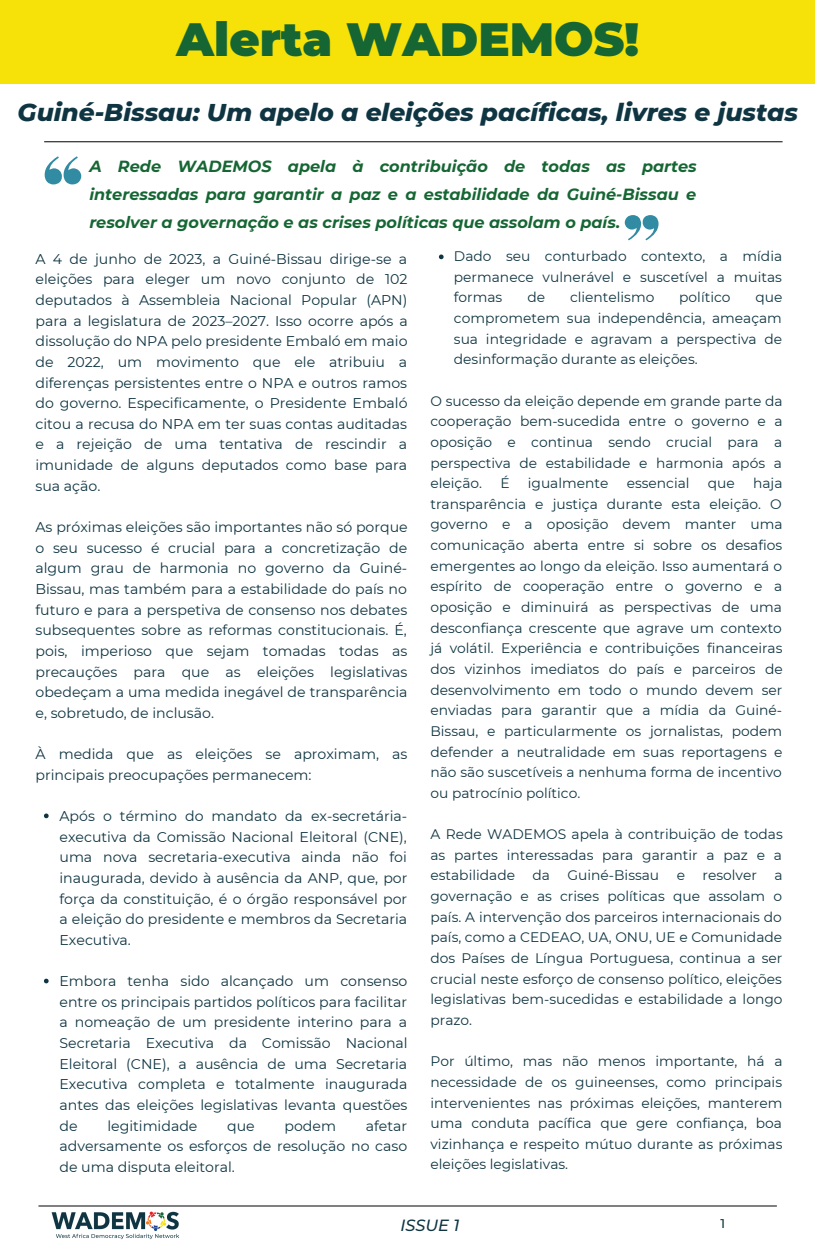
<style>
.page{position:relative;width:815px;height:1241px;background:#fff}
.page>*{position:absolute;margin:0;border:0;box-sizing:border-box;transform-origin:0 0}
.t1{font:900 46.62px "Montserrat";color:#166634}
.t2{font:italic 800 24.75px "Montserrat";color:#0f3542}
.t3{font:italic 700 16.12px/28.1px "Montserrat";color:#166634;text-align:justify}
.t4{font:italic 500 16.12px "Montserrat";color:#0f3542}
.t5{font:14.12px/20.6px "Montserrat";color:#0f3542;text-align:justify}
.t6{font:13.75px/20.6px "Montserrat";color:#0f3542;text-align:justify}
.t7{font:500 12.62px "Montserrat";color:#0f3542}
</style>
<div class="page">
<hr style="left:38px;top:1205px;width:739px;height:1px;background:#000">
<img style="left:51px;top:1211px;width:128px;height:29px">
<div style="left:0;top:0;width:815px;height:83px;background:#f6e109"></div>
<hr style="left:44px;top:141px;width:738px;height:1px;background:#000">
<svg style="left:45px;top:156px;width:36px;height:28px"></svg>
<svg style="left:625px;top:215px;width:33px;height:25px"></svg>
<svg style="left:44px;top:813px;width:5px;height:5px"></svg>
<svg style="left:44px;top:978px;width:5px;height:5px"></svg>
<svg style="left:439px;top:254px;width:4px;height:5px"></svg>
<p class="t1" style="left:177px;top:10px;width:464px">Alerta WADEMOS!</p>
<p class="t2" style="left:18px;top:97px;width:782px">Guiné-Bissau: Um apelo a eleições pacíficas, livres e justas</p>
<p class="t3" style="left:89px;top:152px;width:609px">A Rede WADEMOS apela à contribuição de todas as partes interessadas para garantir a paz e a estabilidade da Guiné-Bissau e resolver a governação e as crises políticas que assolam o país.</p>
<p class="t5" style="left:35px;top:248px;width:374px">A 4 de junho de 2023, a Guiné-Bissau dirige-se a eleições para eleger um novo conjunto de 102 deputados à Assembleia Nacional Popular (APN) para a legislatura de 2023–2027. Isso ocorre após a dissolução do NPA pelo presidente Embaló em maio de 2022, um movimento que ele atribuiu a diferenças persistentes entre o NPA e outros ramos do governo. Especificamente, o Presidente Embaló citou a recusa do NPA em ter suas contas auditadas e a rejeição de uma tentativa de rescindir a imunidade de alguns deputados como base para sua ação.</p>
<p class="t5" style="left:35px;top:516px;width:374px">As próximas eleições são importantes não só porque o seu sucesso é crucial para a concretização de algum grau de harmonia no governo da Guiné-Bissau, mas também para a estabilidade do país no futuro e para a perspetiva de consenso nos debates subsequentes sobre as reformas constitucionais. É, pois, imperioso que sejam tomadas todas as precauções para que as eleições legislativas obedeçam a uma medida inegável de transparência e, sobretudo, de inclusão.</p>
<p class="t5" style="left:35px;top:743px;width:373px">À medida que as eleições se aproximam, as principais preocupações permanecem:</p>
<p class="t5" style="left:59px;top:805px;width:349px">Após o término do mandato da ex-secretária&shy;executiva da Comissão Nacional Eleitoral (CNE), uma nova secretaria-executiva ainda não foi inaugurada, devido à ausência da ANP, que, por força da constituição, é o órgão responsável por a eleição do presidente e membros da Secretaria Executiva.</p>
<p class="t5" style="left:59px;top:970px;width:350px">Embora tenha sido alcançado um consenso entre os principais partidos políticos para facilitar a nomeação de um presidente interino para a Secretaria Executiva da Comissão Nacional Eleitoral (CNE), a ausência de uma Secretaria Executiva completa e totalmente inaugurada antes das eleições legislativas levanta questões de</p>
<p class="t5" style="left:59px;top:1115px;width:349px;text-indent:306px">afetar adversamente os esforços de resolução no caso de uma disputa eleitoral.</p>
<p class="t5" style="left:107px;top:1115px;width:92px">legitimidade</p>
<p class="t5" style="left:227px;top:1115px;width:29px">que</p>
<p class="t5" style="left:284px;top:1115px;width:53px">podem</p>
<p class="t6" style="left:454px;top:246px;width:330px">Dado seu conturbado contexto, a mídia permanece vulnerável e suscetível a muitas formas</p>
<p class="t6" style="left:527px;top:287px;width:19px">de</p>
<p class="t6" style="left:570px;top:287px;width:86px">clientelismo</p>
<p class="t6" style="left:679px;top:287px;width:53px">político</p>
<p class="t6" style="left:454px;top:287px;width:330px;text-indent:301px">que comprometem sua independência, ameaçam sua integridade e agravam a perspectiva de desinformação durante as eleições.</p>
<p class="t6" style="left:430px;top:390px;width:354px">O sucesso da eleição depende em grande parte da cooperação bem-sucedida entre o governo e a oposição e continua sendo crucial para a perspectiva de estabilidade e harmonia após a eleição.</p>
<p class="t6" style="left:500px;top:473px;width:11px">É</p>
<p class="t6" style="left:528px;top:473px;width:82px">igualmente</p>
<p class="t6" style="left:626px;top:473px;width:64px">essencial</p>
<p class="t6" style="left:708px;top:473px;width:28px">que</p>
<p class="t6" style="left:430px;top:473px;width:354px;text-indent:323px">haja transparência e justiça durante esta eleição. O governo e a oposição devem manter uma comunicação aberta entre si sobre os desafios emergentes ao longo da eleição. Isso aumentará o espírito de cooperação entre o governo e a oposição e diminuirá as perspectivas de uma desconfiança crescente que agrave um contexto já volátil. Experiência e contribuições financeiras dos vizinhos imediatos do país e parceiros de desenvolvimento em todo o mundo devem ser enviadas para garantir que a mídia da Guiné-Bissau, e particularmente os jornalistas, podem defender a neutralidade em suas reportagens e não são suscetíveis a nenhuma forma de incentivo ou patrocínio político.</p>
<p class="t6" style="left:430px;top:823px;width:354px">A Rede WADEMOS apela à contribuição de todas as partes interessadas para garantir a paz e a estabilidade</p>
<p class="t6" style="left:532px;top:865px;width:19px">da</p>
<p class="t6" style="left:567px;top:865px;width:93px">Guiné-Bissau</p>
<p class="t6" style="left:677px;top:865px;width:10px">e</p>
<p class="t6" style="left:702px;top:865px;width:56px">resolver</p>
<p class="t6" style="left:430px;top:865px;width:354px;text-indent:344px">a governação e as crises políticas que assolam o país. A intervenção dos parceiros internacionais do país, como a CEDEAO, UA, ONU, UE e Comunidade dos Países de Língua Portuguesa, continua a ser crucial neste esforço de consenso político, eleições legislativas bem-sucedidas e estabilidade a longo prazo.</p>
<p class="t6" style="left:430px;top:1050px;width:354px">Por último, mas não menos importante, há a necessidade de os guineenses, como principais intervenientes nas próximas eleições, manterem uma conduta pacífica que gere confiança, boa vizinhança e respeito mútuo durante as próximas eleições legislativas.</p>
<p class="t4" style="left:400px;top:1215px;width:61px">ISSUE 1</p>
<p class="t7" style="left:720px;top:1215px;width:6px">1</p>
</div>
